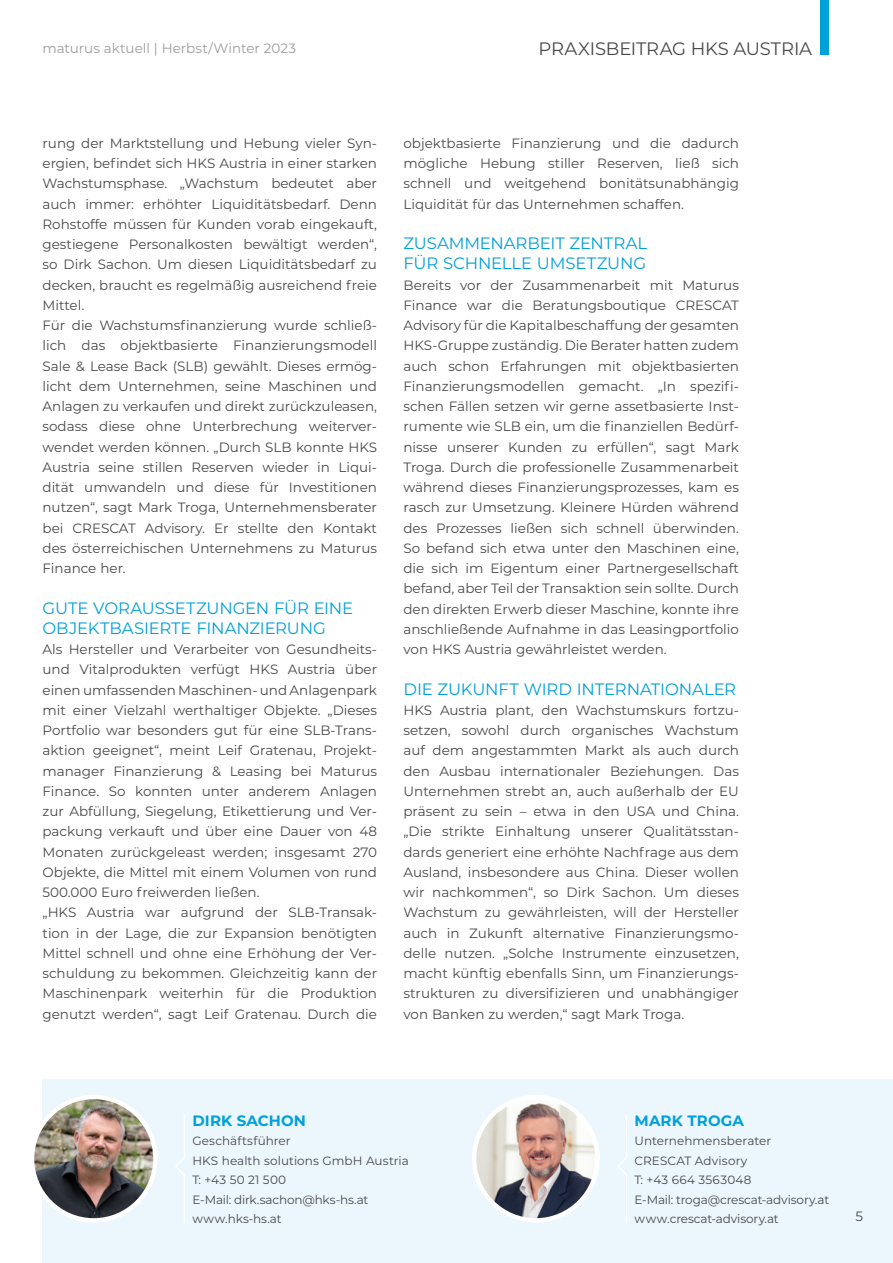
<style>
.page{position:relative;width:893px;height:1263px;background:#fff}
.page>*{position:absolute;margin:0;border:0;box-sizing:border-box;transform-origin:0 0}
.t1{font:18px "Montserrat";letter-spacing:-.01em;color:#494948}
.t2{font:16.5px/20.2px "Montserrat";letter-spacing:-.01em;color:#00a0d9}
.t3{font:700 15px "Montserrat";letter-spacing:.01em;color:#00a0d9}
.t4{font:13.5px/20.2px "Montserrat";color:#494948;text-align:justify}
.t5{font:13.5px "Montserrat";color:#9c9d9d}
.t6{font:12px/19.5px "Montserrat";color:#494948}
</style>
<div class="page">
<div style="left:43px;top:1079px;width:850px;height:184px;background:#ebf6fd"></div>
<svg style="left:617px;top:1114px;width:10px;height:109px"></svg>
<img style="left:474px;top:1097px;width:123px;height:123px;border-radius:62px">
<div style="left:472px;top:1095px;width:128px;height:128px;border:4px solid #fff;border-radius:50%"></div>
<svg style="left:175px;top:1114px;width:10px;height:109px"></svg>
<img style="left:35px;top:1097px;width:118px;height:123px">
<div style="left:30px;top:1095px;width:128px;height:128px;border:4px solid #fff;border-radius:50%"></div>
<div style="left:821px;top:0;width:8px;height:55px;background:#00a0d9"></div>
<p class="t5" style="left:43px;top:39px;width:255px">maturus aktuell | Herbst/Winter 2023</p>
<h1 class="t1" style="left:539px;top:36px;width:275px">PRAXISBEITRAG HKS AUSTRIA</h1>
<p class="t4" style="left:43px;top:132px;width:336px;text-align:left">rung der Marktstellung und Hebung vieler Syn&shy;ergien, befindet sich HKS Austria in einer starken Wachstumsphase. „Wachstum bedeutet aber auch immer: erhöhter Liquiditätsbedarf. Denn Rohstoffe müssen für Kunden vorab eingekauft, gestiegene Personalkosten bewältigt werden“, so Dirk Sachon. Um diesen Liquiditätsbedarf zu decken, braucht es regelmäßig ausreichend freie Mittel.<br>Für die Wachstumsfinanzierung wurde schließ&shy;lich das objektbasierte Finanzierungsmodell Sale &amp; Lease Back (SLB) gewählt. Dieses ermög&shy;licht dem Unternehmen, seine Maschinen und Anlagen zu verkaufen und direkt zurückzuleasen, sodass diese ohne Unterbrechung weiterver&shy;wendet werden können. „Durch SLB konnte HKS Austria seine stillen Reserven wieder in Liqui&shy;dität umwandeln und diese für Investitionen nutzen“, sagt Mark Troga, Unternehmensberater bei CRESCAT Advisory. Er stellte den Kontakt des österreichischen Unternehmens zu Maturus Finance her.</p>
<p class="t2" style="left:43px;top:597px;width:312px">GUTE VORAUSSETZUNGEN FÜR EINE<br>OBJEKTBASIERTE FINANZIERUNG</p>
<p class="t4" style="left:43px;top:639px;width:336px;text-align:left">Als Hersteller und Verarbeiter von Gesundheits&shy;und Vitalprodukten verfügt HKS Austria über einen umfassenden Maschinen- und Anlagenpark mit einer Vielzahl werthaltiger Objekte. „Dieses Portfolio war besonders gut für eine SLB-Trans&shy;aktion geeignet“, meint Leif Gratenau, Projekt&shy;manager Finanzierung &amp; Leasing bei Maturus Finance. So konnten unter anderem Anlagen zur Abfüllung, Siegelung, Etikettierung und Ver&shy;packung verkauft und über eine Dauer von 48<br>Monaten zurückgeleast werden; insgesamt 270<br>Objekte, die Mittel mit einem Volumen von rund 500.000 Euro freiwerden ließen.<br>„HKS Austria war aufgrund der SLB-Transak&shy;tion in der Lage, die zur Expansion benötigten Mittel schnell und ohne eine Erhöhung der Ver&shy;schuldung zu bekommen. Gleichzeitig kann der Maschinenpark weiterhin für die Produktion genutzt werden“, sagt Leif Gratenau. Durch die</p>
<p class="t4" style="left:403px;top:132px;width:337px">objektbasierte Finanzierung und die dadurch mögliche Hebung stiller Reserven, ließ sich schnell und weitgehend bonitätsunabhängig Liquidität für das Unternehmen schaffen.</p>
<p class="t2" style="left:403px;top:232px;width:245px">ZUSAMMENARBEIT ZENTRAL<br>FÜR SCHNELLE UMSETZUNG</p>
<p class="t4" style="left:403px;top:274px;width:337px">Bereits vor der Zusammenarbeit mit Maturus Finance war die Beratungsboutique CRESCAT Advisory für die Kapitalbeschaffung der gesamten HKS-Gruppe zuständig. Die Berater hatten zudem auch schon Erfahrungen mit objektbasierten Finanzierungsmodellen gemacht. „In spezifi&shy;schen Fällen setzen wir gerne assetbasierte Inst&shy;rumente wie SLB ein, um die finanziellen Bedürf&shy;nisse unserer Kunden zu erfüllen“, sagt Mark Troga. Durch die professionelle Zusammenarbeit während dieses Finanzierungsprozesses, kam es rasch zur Umsetzung. Kleinere Hürden während des Prozesses ließen sich schnell überwinden.<br>So befand sich etwa unter den Maschinen eine, die sich im Eigentum einer Partnergesellschaft befand, aber Teil der Transaktion sein sollte. Durch den direkten Erwerb dieser Maschine, konnte ihre anschließende Aufnahme in das Leasingportfolio von HKS Austria gewährleistet werden.</p>
<p class="t2" style="left:403px;top:678px;width:334px">DIE ZUKUNFT WIRD INTERNATIONALER</p>
<p class="t4" style="left:403px;top:699px;width:337px">HKS Austria plant, den Wachstumskurs fortzu&shy;setzen, sowohl durch organisches Wachstum auf dem angestammten Markt als auch durch den Ausbau internationaler Beziehungen. Das Unternehmen strebt an, auch außerhalb der EU präsent zu sein – etwa in den USA und China. „Die strikte Einhaltung unserer Qualitätsstan&shy;dards generiert eine erhöhte Nachfrage aus dem Ausland, insbesondere aus China. Dieser wollen wir nachkommen“, so Dirk Sachon. Um dieses Wachstum zu gewährleisten, will der Hersteller auch in Zukunft alternative Finanzierungsmo&shy;delle nutzen. „Solche Instrumente einzusetzen, macht künftig ebenfalls Sinn, um Finanzierungs&shy;strukturen zu diversifizieren und unabhängiger von Banken zu werden,“ sagt Mark Troga.</p>
<p class="t3" style="left:192px;top:1109px;width:115px">DIRK SACHON</p>
<p class="t6" style="left:192px;top:1131px;width:218px">Geschäftsführer<br>HKS health solutions GmbH Austria<br>T: +43 50 21 500<br>E-Mail: dirk.sachon@hks-hs.at www.hks-hs.at</p>
<p class="t3" style="left:634px;top:1109px;width:111px">MARK TROGA</p>
<p class="t6" style="left:634px;top:1131px;width:196px">Unternehmensberater<br>CRESCAT Advisory<br>T: +43 664 3563048<br>E-Mail: troga@crescat-advisory.at www.crescat-advisory.at</p>
<p class="t4" style="left:856px;top:1206px;width:9px">5</p>
</div>
